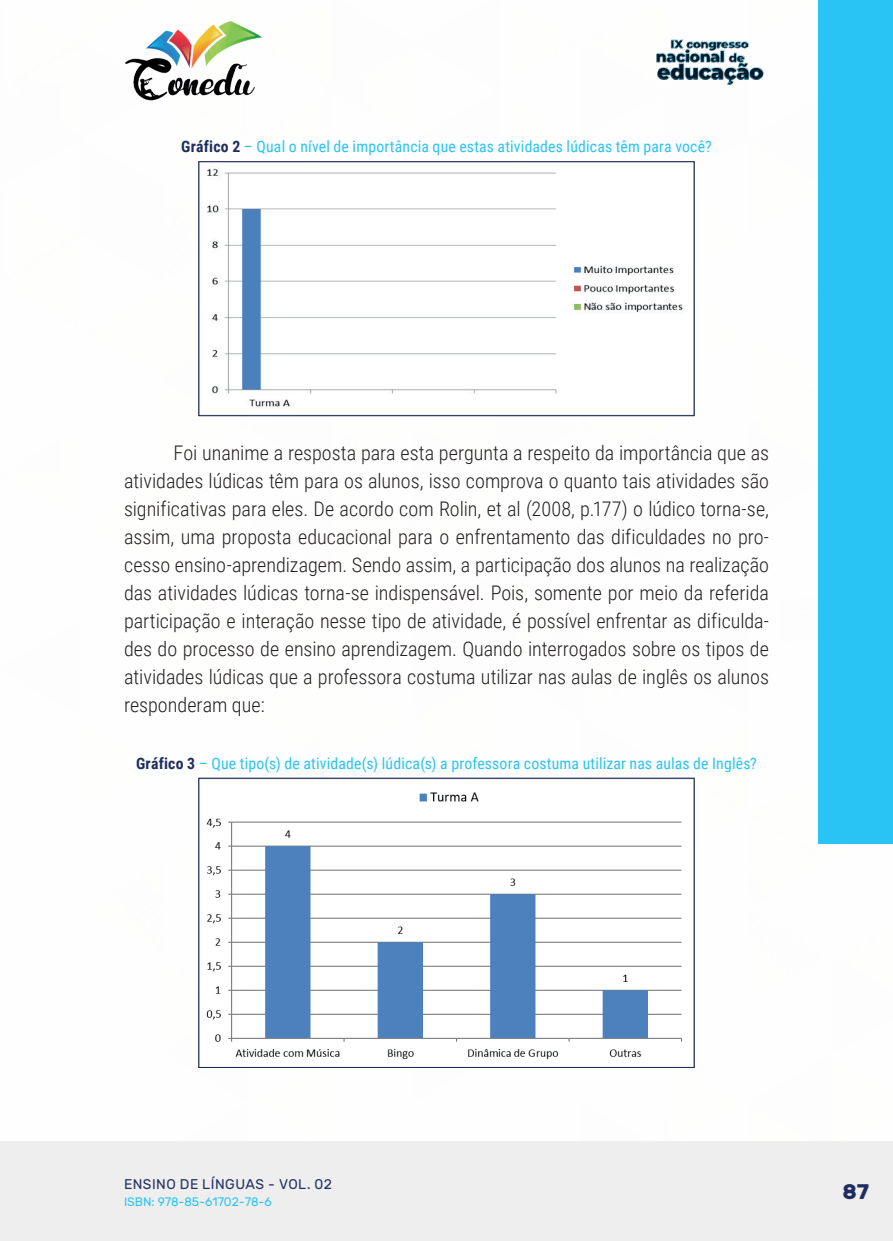
<style>
.page{position:relative;width:893px;height:1241px;background:#fff}
.page>*{position:absolute;margin:0;border:0;box-sizing:border-box;transform-origin:0 0}
.t1{font:700 21px "Rubik";color:#202d5e}
._9_CORPO{font:300 20.12px/28px "Roboto Condensed";letter-spacing:-.005em;color:#231f20;text-align:justify}
._14_LEGENDAS{font:15.75px "Roboto Condensed";letter-spacing:.01em;color:#29c4f3}
.t2{font:14px "Rubik";letter-spacing:.035em;color:#202d5e}
.t3{font:12.25px "Rubik";color:#29c4f3}
.s1{font-weight:700;color:#202d5e}
</style>
<div class="page">
<div style="left:0;top:1141px;width:893px;height:99px;background:#eeeeef"></div>
<div style="left:819px;top:0;width:74px;height:843px;background:#29c4f3"></div>
<img style="left:125px;top:20px;width:137px;height:81px">
<img style="left:656px;top:39px;width:108px;height:46px">
<img style="left:207px;top:168px;width:476px;height:239px">
<div style="left:198px;top:161px;width:496px;height:255px;border:1px solid #202d5e"></div>
<img style="left:200px;top:779px;width:492px;height:281px">
<div style="left:198px;top:777px;width:496px;height:290px;border:1px solid #202d5e"></div>
<p class="_14_LEGENDAS" style="left:181px;top:135px;width:532px"><span class="s1">Gráfico 2</span> – Qual o nível de importância que estas atividades lúdicas têm para você?</p>
<p class="_9_CORPO" style="left:124px;top:438px;width:646px;text-indent:50px">Foi unanime a resposta para esta pergunta a respeito da importância que as atividades lúdicas têm para os alunos, isso comprova o quanto tais atividades são significativas para eles. De acordo com Rolin, et al (2008, p.177) o lúdico torna-se, assim, uma proposta educacional para o enfrentamento das dificuldades no pro&shy;cesso ensino-aprendizagem. Sendo assim, a participação dos alunos na realização das atividades lúdicas torna-se indispensável. Pois, somente por meio da referida participação e interação nesse tipo de atividade, é possível enfrentar as dificulda&shy;des do processo de ensino aprendizagem. Quando interrogados sobre os tipos de atividades lúdicas que a professora costuma utilizar nas aulas de inglês os alunos responderam que:</p>
<p class="_14_LEGENDAS" style="left:136px;top:751px;width:622px"><span class="s1">Gráfico 3</span> – Que tipo(s) de atividade(s) lúdica(s) a professora costuma utilizar nas aulas de Inglês?</p>
<p class="t2" style="left:124px;top:1175px;width:209px">ENSINO DE LÍNGUAS - VOL. 02</p>
<p class="t3" style="left:124px;top:1194px;width:149px">ISBN: 978-85-61702-78-6</p>
<p class="t1" style="left:842px;top:1179px;width:28px">87</p>
</div>
